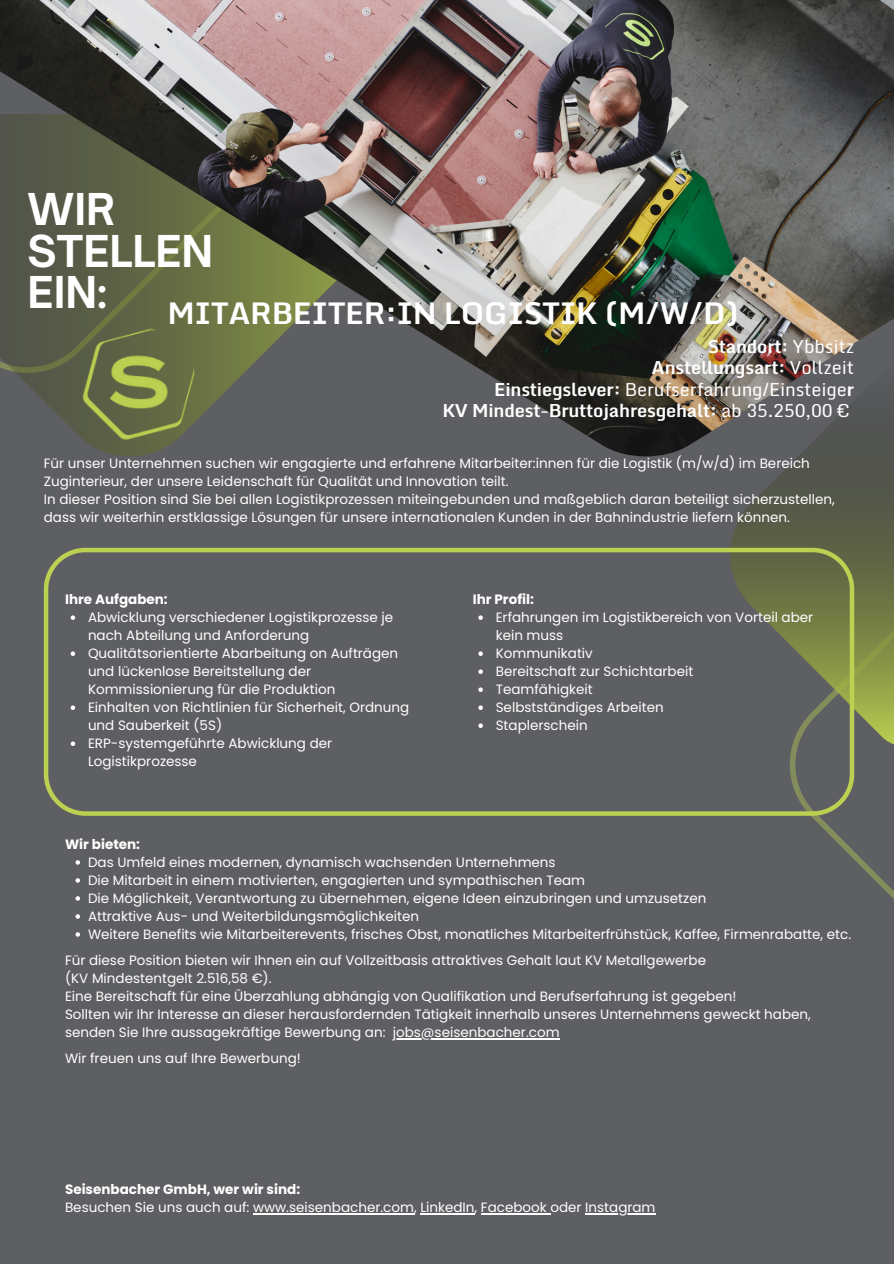
<style>
.page{position:relative;width:894px;height:1264px;background:#fff}
.page>*{position:absolute;margin:0;border:0;box-sizing:border-box;transform-origin:0 0}
.t1{font:700 42px/41.7px "Open Sauce One";color:#fff}
.t2{font:700 30px "Monda";letter-spacing:-.01em;color:#fff}
.t3{font:700 18px/21.3px "Monda";letter-spacing:-.01em;color:#fff;text-align:right}
.t4{font:13.5px/18px "Poppins";color:#fff}
.t5{font:700 13.5px "Poppins";color:#fff}
.s1{font-weight:400}
</style>
<div class="page">
<div style="left:0;top:0;width:893px;height:1263px;background:#5e5f62"></div>
<svg style="left:788px;top:746px;width:105px;height:152px"></svg>
<img style="left:0;top:0;width:893px;height:456px">
<svg style="left:730px;top:363px;width:163px;height:383px"></svg>
<img style="left:81px;top:325px;width:115px;height:117px">
<svg style="left:44px;top:548px;width:810px;height:267px"></svg>
<svg style="left:71px;top:615px;width:4px;height:5px"></svg>
<svg style="left:71px;top:651px;width:4px;height:5px"></svg>
<svg style="left:71px;top:705px;width:4px;height:5px"></svg>
<svg style="left:71px;top:741px;width:4px;height:5px"></svg>
<svg style="left:478px;top:615px;width:5px;height:5px"></svg>
<svg style="left:478px;top:651px;width:5px;height:5px"></svg>
<svg style="left:478px;top:669px;width:5px;height:5px"></svg>
<svg style="left:478px;top:687px;width:5px;height:5px"></svg>
<svg style="left:478px;top:705px;width:5px;height:5px"></svg>
<svg style="left:478px;top:723px;width:5px;height:5px"></svg>
<svg style="left:75px;top:860px;width:5px;height:4px"></svg>
<svg style="left:75px;top:878px;width:5px;height:4px"></svg>
<svg style="left:75px;top:896px;width:5px;height:4px"></svg>
<svg style="left:75px;top:914px;width:5px;height:4px"></svg>
<svg style="left:75px;top:932px;width:5px;height:4px"></svg>
<hr style="left:392px;top:1038px;width:167px;height:1px;background:#fff">
<hr style="left:253px;top:1213px;width:161px;height:1px;background:#fff">
<hr style="left:420px;top:1213px;width:54px;height:1px;background:#fff">
<hr style="left:481px;top:1213px;width:69px;height:1px;background:#fff">
<hr style="left:585px;top:1213px;width:70px;height:1px;background:#fff">
<h1 class="t1" style="left:28px;top:188px;width:187px">WIR<br>STELLEN<br>EIN:</h1>
<p class="t2" style="left:167px;top:288px;width:573px">MITARBEITER:IN LOGISTIK (M/W/D)</p>
<h2 class="t3" style="left:442px;top:335px;width:413px">Standort: <span class="s1">Ybbsitz<br></span>Anstellungsart: <span class="s1">Vollzeit<br></span>Einstiegslever: <span class="s1">Berufserfahrung/Einsteige</span>r<br>KV Mindest-Bruttojahresgehalt: <span class="s1">ab 35.250,00 €</span></h2>
<p class="t4" style="left:44px;top:454px;width:767px">Für unser Unternehmen suchen wir engagierte und erfahrene Mitarbeiter:innen für die Logistik (m/w/d) im Bereich<br>Zuginterieur, der unsere Leidenschaft für Qualität und Innovation teilt.</p>
<h3 class="t4" style="left:44px;top:490px;width:792px">In dieser Position sind Sie bei allen Logistikprozessen miteingebunden und maßgeblich daran beteiligt sicherzustellen, dass wir weiterhin erstklassige Lösungen für unsere internationalen Kunden in der Bahnindustrie liefern können.</h3>
<p class="t5" style="left:65px;top:590px;width:104px">Ihre Aufgaben:</p>
<p class="t4" style="left:88px;top:608px;width:307px">Abwicklung verschiedener Logistikprozesse je nach Abteilung und Anforderung</p>
<h4 class="t4" style="left:88px;top:644px;width:311px">Qualitätsorientierte Abarbeitung on Aufträgen und lückenlose Bereitstellung der<br>Kommissionierung für die Produktion</h4>
<p class="t4" style="left:88px;top:698px;width:323px">Einhalten von Richtlinien für Sicherheit, Ordnung und Sauberkeit (5S)</p>
<p class="t4" style="left:88px;top:734px;width:246px">ERP-systemgeführte Abwicklung der<br>Logistikprozesse</p>
<p class="t5" style="left:472px;top:590px;width:63px">Ihr Profil:</p>
<p class="t4" style="left:495px;top:608px;width:319px">Erfahrungen im Logistikbereich von Vorteil aber kein muss</p>
<h4 class="t4" style="left:495px;top:644px;width:99px">Kommunikativ</h4>
<p class="t4" style="left:495px;top:662px;width:199px">Bereitschaft zur Schichtarbeit</p>
<p class="t4" style="left:495px;top:680px;width:98px">Teamfähigkeit</p>
<p class="t4" style="left:495px;top:698px;width:169px">Selbstständiges Arbeiten</p>
<p class="t4" style="left:495px;top:716px;width:94px">Staplerschein</p>
<p class="t5" style="left:65px;top:835px;width:77px">Wir bieten:</p>
<p class="t4" style="left:88px;top:853px;width:469px">Das Umfeld eines modernen, dynamisch wachsenden Unternehmens</p>
<h4 class="t4" style="left:88px;top:871px;width:498px">Die Mitarbeit in einem motivierten, engagierten und sympathischen Team</h4>
<p class="t4" style="left:88px;top:889px;width:619px">Die Möglichkeit, Verantwortung zu übernehmen, eigene Ideen einzubringen und umzusetzen</p>
<p class="t4" style="left:88px;top:907px;width:332px">Attraktive Aus- und Weiterbildungsmöglichkeiten</p>
<p class="t4" style="left:88px;top:925px;width:764px">Weitere Benefits wie Mitarbeiterevents, frisches Obst, monatliches Mitarbeiterfrühstück, Kaffee, Firmenrabatte, etc.</p>
<p class="t4" style="left:65px;top:951px;width:642px">Für diese Position bieten wir Ihnen ein auf Vollzeitbasis attraktives Gehalt laut KV Metallgewerbe</p>
<p class="t4" style="left:65px;top:969px;width:208px">(KV Mindestentgelt 2.516,58 €).</p>
<p class="t4" style="left:65px;top:987px;width:672px">Eine Bereitschaft für eine Überzahlung abhängig von Qualifikation und Berufserfahrung ist gegeben!</p>
<p class="t4" style="left:65px;top:1005px;width:747px">Sollten wir Ihr Interesse an dieser herausfordernden Tätigkeit innerhalb unseres Unternehmens geweckt haben, senden Sie Ihre aussagekräftige Bewerbung an:</p>
<p class="t4" style="left:392px;top:1023px;width:168px">jobs@seisenbacher.com</p>
<p class="t4" style="left:65px;top:1049px;width:237px">Wir freuen uns auf Ihre Bewerbung!</p>
<p class="t5" style="left:65px;top:1179px;width:237px">Seisenbacher GmbH, wer wir sind:</p>
<p class="t4" style="left:65px;top:1198px;width:592px">Besuchen Sie uns auch auf: www.seisenbacher.com, LinkedIn, Facebook oder Instagram</p>
</div>
